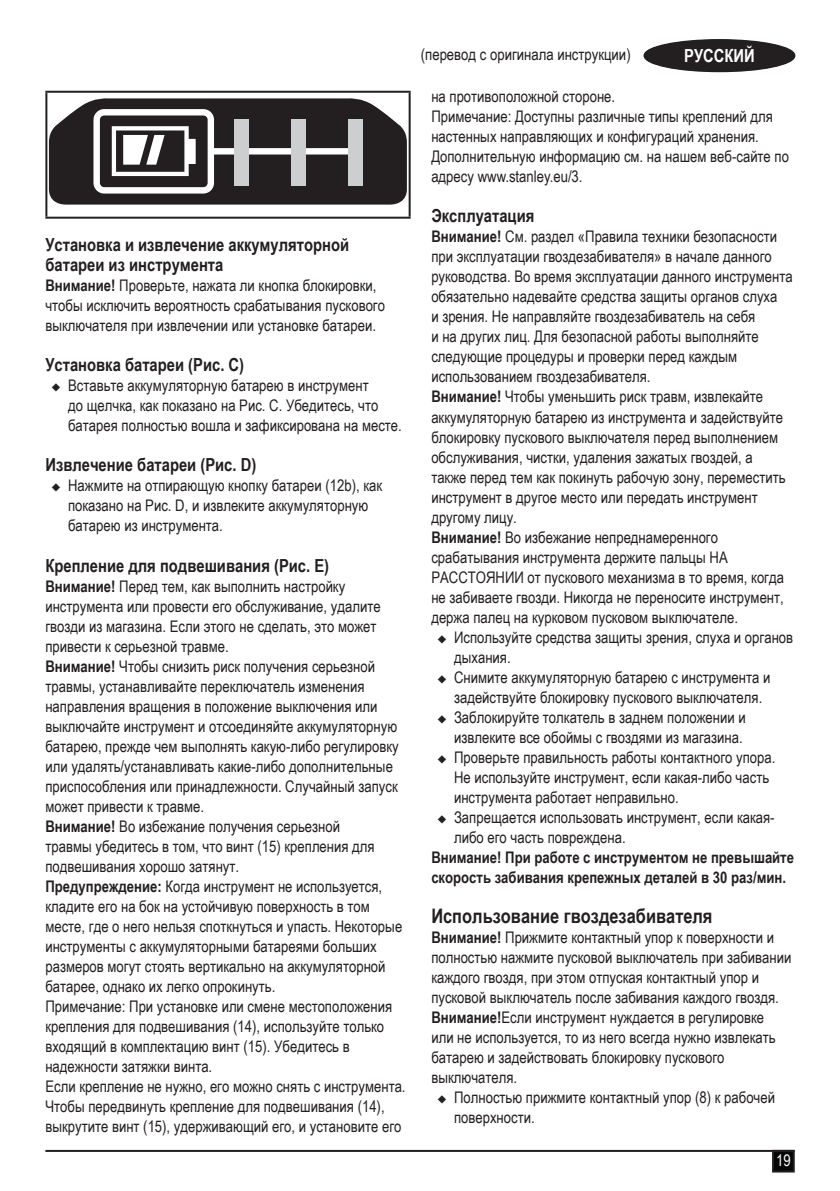
<style>
.page{position:relative;width:840px;height:1191px;background:#fff}
.page>*{position:absolute;margin:0;border:0;box-sizing:border-box;transform-origin:0 0}
.t1{font:700 20px "Arial Narrow";color:#231f20}
.t2{font:700 18px/20px "Arial Narrow";color:#231f20}
.t3{font:700 18px "Arial Narrow";color:#fff}
.body{font:16px/20px "Arial Narrow";color:#231f20}
.bullet1{font:16px/20px "Arial Narrow";color:#231f20}
.body-2{font:700 16px/20px "Arial Narrow";color:#231f20}
.t4{font:16px "Arial Narrow";color:#fff}
.s1{font-weight:700}
</style>
<div class="page">
<hr style="left:45px;top:1149px;width:749px;height:2px;background:#231f20">
<div style="left:772px;top:1150px;width:21px;height:21px;background:#060606"></div>
<div style="left:771px;top:1149px;width:23px;height:23px;border:2px solid #231f20"></div>
<div style="left:643px;top:39px;width:152px;height:33px;border:2px solid #231f20;border-radius:50%"></div>
<div style="left:644px;top:40px;width:150px;height:31px;background:#231f20;border-radius:50%"></div>
<div style="left:644px;top:40px;width:150px;height:31px;border:1px solid #231f20;border-radius:50%"></div>
<hr style="left:45px;top:91px;width:365px;height:2px;background:#231f20">
<hr style="left:45px;top:93px;width:2px;height:124px;background:#231f20">
<hr style="left:408px;top:93px;width:2px;height:124px;background:#231f20">
<hr style="left:45px;top:217px;width:365px;height:2px;background:#231f20">
<svg style="left:49px;top:98px;width:357px;height:107px"></svg>
<div style="left:235px;top:119px;width:14px;height:67px;background:#cdced0"></div>
<div style="left:291px;top:119px;width:14px;height:67px;background:#cdced0"></div>
<div style="left:348px;top:119px;width:14px;height:67px;background:#cdced0"></div>
<p class="t2" style="left:45px;top:234px;width:305px">Установка и извлечение аккумуляторной батареи из инструмента</p>
<p class="body" style="left:45px;top:275px;width:341px"><span class="s1">Внимание!</span> Проверьте, нажата ли кнопка блокировки, чтобы исключить вероятность срабатывания пускового выключателя при извлечении или установке батареи.</p>
<p class="t2" style="left:45px;top:354px;width:200px">Установка батареи (Рис. С)</p>
<p class="bullet1" style="left:68px;top:375px;width:335px;text-indent:-17px">◆ Вставьте аккумуляторную батарею в инструмент<br>до щелчка, как показано на Рис. C. Убедитесь, что батарея полностью вошла и зафиксирована на месте.</p>
<p class="t2" style="left:45px;top:454px;width:212px">Извлечение батареи (Рис. D)</p>
<p class="bullet1" style="left:68px;top:475px;width:315px;text-indent:-17px">◆ Нажмите на отпирающую кнопку батареи (12b), как показано на Рис. D, и извлеките аккумуляторную батарею из инструмента.</p>
<p class="t2" style="left:45px;top:554px;width:285px">Крепление для подвешивания (Рис. E)</p>
<p class="body" style="left:45px;top:575px;width:336px"><span class="s1">Внимание!</span> Перед тем, как выполнить настройку инструмента или провести его обслуживание, удалите гвозди из магазина. Если этого не сделать, это может привести к серьезной травме.</p>
<p class="body" style="left:45px;top:655px;width:355px"><span class="s1">Внимание!</span> Чтобы снизить риск получения серьезной травмы, устанавливайте переключатель изменения направления вращения в положение выключения или выключайте инструмент и отсоединяйте аккумуляторную батарею, прежде чем выполнять какую-либо регулировку или удалять/устанавливать какие-либо дополнительные приспособления или принадлежности. Случайный запуск может привести к травме.</p>
<p class="body" style="left:45px;top:815px;width:330px"><span class="s1">Внимание!</span> Во избежание получения серьезной травмы убедитесь в том, что винт (15) крепления для подвешивания хорошо затянут.</p>
<p class="body" style="left:45px;top:875px;width:358px"><span class="s1">Предупреждение:</span> Когда инструмент не используется, кладите его на бок на устойчивую поверхность в том месте, где о него нельзя споткнуться и упасть. Некоторые инструменты с аккумуляторными батареями больших размеров могут стоять вертикально на аккумуляторной батарее, однако их легко опрокинуть.</p>
<p class="body" style="left:45px;top:995px;width:348px">Примечание: При установке или смене местоположения крепления для подвешивания (14), используйте только входящий в комплектацию винт (15). Убедитесь в надежности затяжки винта.</p>
<p class="body" style="left:45px;top:1075px;width:361px">Если крепление не нужно, его можно снять с инструмента.</p>
<p class="body" style="left:45px;top:1095px;width:357px">Чтобы передвинуть крепление для подвешивания (14), выкрутите винт (15), удерживающий его, и установите его</p>
<p class="body" style="left:420px;top:43px;width:211px">(перевод с оригинала инструкции)</p>
<p class="t3" style="left:683px;top:42px;width:72px">PУССКИЙ</p>
<p class="body" style="left:431px;top:86px;width:185px">на противоположной стороне.</p>
<p class="body" style="left:431px;top:106px;width:343px">Примечание: Доступны различные типы креплений для настенных направляющих и конфигураций хранения.</p>
<p class="body" style="left:431px;top:146px;width:359px">Дополнительную информацию см. на нашем веб-сайте по адресу www.stanley.eu/3.</p>
<p class="t2" style="left:431px;top:205px;width:104px">Эксплуатация</p>
<p class="body" style="left:431px;top:226px;width:362px"><span class="s1">Внимание!</span> См. раздел «Правила техники безопасности при эксплуатации гвоздезабивателя» в начале данного руководства. Во время эксплуатации данного инструмента обязательно надевайте средства защиты органов слуха<br>и зрения. Не направляйте гвоздезабиватель на себя<br>и на других лиц. Для безопасной работы выполняйте следующие процедуры и проверки перед каждым использованием гвоздезабивателя.</p>
<p class="body" style="left:431px;top:386px;width:355px"><span class="s1">Внимание!</span> Чтобы уменьшить риск травм, извлекайте аккумуляторную батарею из инструмента и задействуйте блокировку пускового выключателя перед выполнением обслуживания, чистки, удаления зажатых гвоздей, а также перед тем как покинуть рабочую зону, переместить инструмент в другое место или передать инструмент другому лицу.</p>
<p class="body" style="left:431px;top:526px;width:354px"><span class="s1">Внимание!</span> Во избежание непреднамеренного срабатывания инструмента держите пальцы НА РАССТОЯНИИ от пускового механизма в то время, когда не забиваете гвозди. Никогда не переносите инструмент, держа палец на курковом пусковом выключателе.</p>
<p class="bullet1" style="left:454px;top:626px;width:340px;text-indent:-17px">◆ Используйте средства защиты зрения, слуха и органов дыхания.</p>
<p class="bullet1" style="left:437px;top:666px;width:335px;text-align:center">◆ Снимите аккумуляторную батарею с инструмента и задействуйте блокировку пускового выключателя.</p>
<p class="bullet1" style="left:437px;top:706px;width:310px;text-align:right">◆ Заблокируйте толкатель в заднем положении и извлеките все обоймы с гвоздями из магазина.</p>
<p class="bullet1" style="left:454px;top:746px;width:323px;text-indent:-17px">◆ Проверьте правильность работы контактного упора.<br>Не используйте инструмент, если какая-либо часть инструмента работает неправильно.</p>
<p class="bullet1" style="left:454px;top:806px;width:322px;text-indent:-17px">◆ Запрещается использовать инструмент, если какая&shy;либо его часть повреждена.</p>
<p class="body-2" style="left:431px;top:846px;width:364px">Внимание! При работе с инструментом не превышайте скорость забивания крепежных деталей в 30 раз/мин.</p>
<p class="t1" style="left:431px;top:900px;width:282px">Использование гвоздезабивателя</p>
<p class="body" style="left:431px;top:926px;width:361px"><span class="s1">Внимание!</span> Прижмите контактный упор к поверхности и полностью нажмите пусковой выключатель при забивании каждого гвоздя, при этом отпуская контактный упор и пусковой выключатель после забивания каждого гвоздя.</p>
<p class="body" style="left:431px;top:1006px;width:345px"><span class="s1">Внимание!</span>Если инструмент нуждается в регулировке или не используется, то из него всегда нужно извлекать батарею и задействовать блокировку пускового выключателя.</p>
<p class="bullet1" style="left:454px;top:1086px;width:322px;text-indent:-17px">◆ Полностью прижмите контактный упор (8) к рабочей поверхности.</p>
<p class="t4" style="left:775px;top:1148px;width:16px">19</p>
</div>
